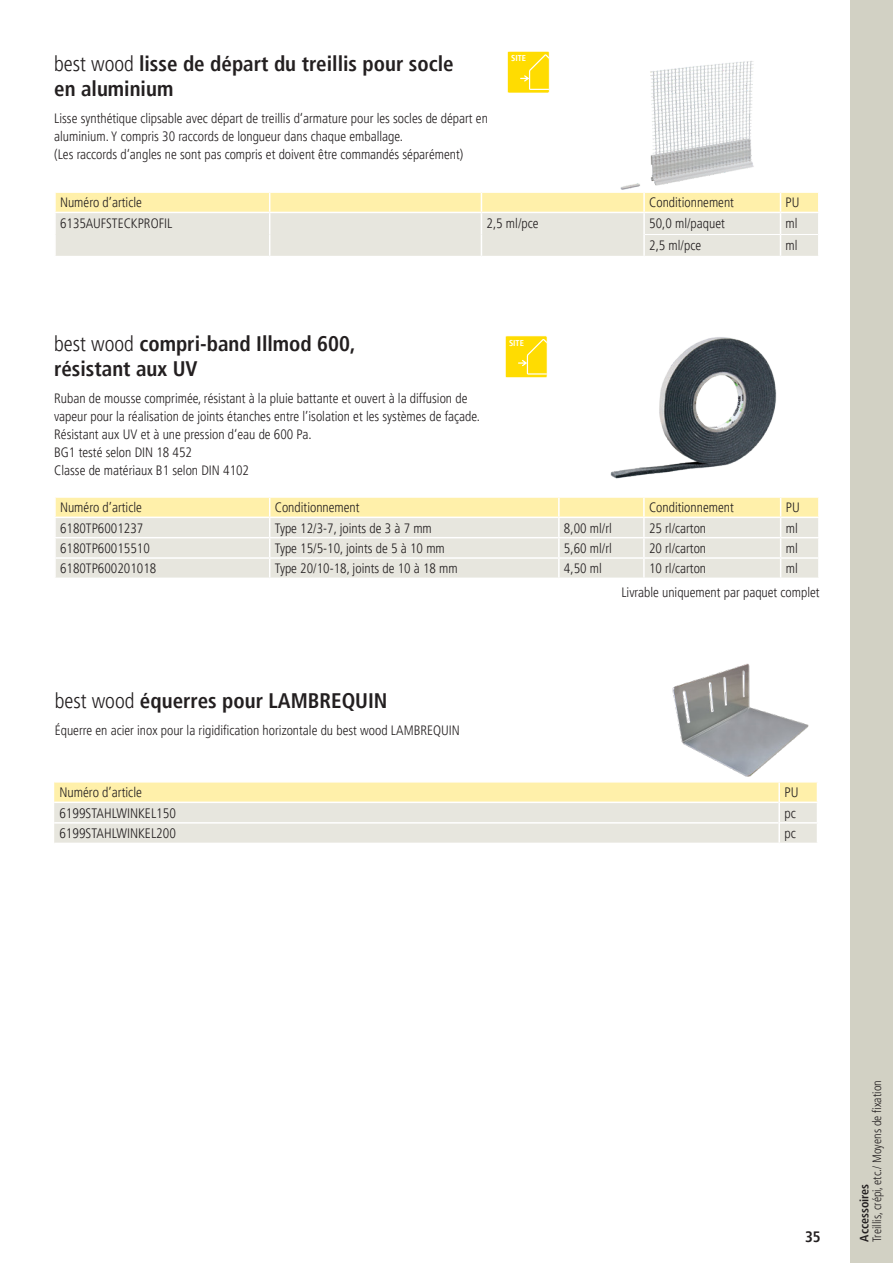
<style>
.page{position:relative;width:893px;height:1263px;background:#fff}
.page>*{position:absolute;margin:0;border:0;box-sizing:border-box;transform-origin:0 0}
.Eigenschaften_S1{font:700 condensed 21px/25.2px "Frutiger LT Pro";color:#231f20}
.t1{font:700 condensed 15px "Frutiger LT Pro";color:#231f20}
.t2{font:300 condensed 13.65px "Frutiger LT Pro";color:#231f20}
.t3{font:300 condensed 13.5px/18px "Frutiger LT Pro";color:#231f20}
.t4{font:300 condensed 12px "Frutiger LT Pro";color:#231f20}
.t5{font:700 condensed 12px "Frutiger LT Pro";color:#231f20}
.t6{font:700 condensed 8.55px "Frutiger LT Pro";color:#fff}
.s1{font-weight:300}
</style>
<div class="page">
<div style="left:850px;top:0;width:43px;height:1263px;background:#d2d1c4"></div>
<svg style="left:55px;top:497px;width:764px;height:81px;background:#eeead4"></svg>
<img style="left:610px;top:337px;width:167px;height:142px">
<svg style="left:54px;top:782px;width:764px;height:61px;background:#efe9cd"></svg>
<hr style="left:54px;top:801px;width:724px;height:2px;background:#fff">
<hr style="left:780px;top:801px;width:38px;height:2px;background:#fff">
<hr style="left:54px;top:822px;width:724px;height:2px;background:#fff">
<hr style="left:780px;top:822px;width:38px;height:2px;background:#fff">
<hr style="left:778px;top:782px;width:2px;height:20px;background:#fff">
<hr style="left:778px;top:802px;width:2px;height:21px;background:#fff">
<hr style="left:778px;top:823px;width:2px;height:20px;background:#fff">
<img style="left:672px;top:663px;width:137px;height:114px">
<svg style="left:55px;top:192px;width:764px;height:64px;background:#eeead0"></svg>
<hr style="left:643px;top:234px;width:2px;height:22px;background:#fff">
<img style="left:595px;top:61px;width:199px;height:135px">
<svg style="left:507px;top:51px;width:42px;height:42px;background:#ffdf1b"></svg>
<svg style="left:505px;top:336px;width:42px;height:42px;background:#ffdf1b"></svg>
<p class="t6" style="left:511px;top:53px;width:16px">SITE</p>
<p class="Eigenschaften_S1" style="left:54px;top:51px;width:401px"><span class="s1">best wood</span> lisse de départ du treillis pour socle</p>
<p class="Eigenschaften_S1" style="left:54px;top:76px;width:121px">en aluminium</p>
<p class="t3" style="left:54px;top:110px;width:435px">Lisse synthétique clipsable avec départ de treillis d‘armature pour les socles de départ en aluminium. Y compris 30 raccords de longueur dans chaque emballage.</p>
<p class="t3" style="left:54px;top:146px;width:411px">(Les raccords d‘angles ne sont pas compris et doivent être commandés séparément)</p>
<p class="t3" style="left:60px;top:194px;width:83px">Numéro d’article</p>
<p class="t3" style="left:649px;top:194px;width:86px">Conditionnement</p>
<p class="t3" style="left:786px;top:194px;width:15px">PU</p>
<p class="t3" style="left:60px;top:214px;width:114px">6135AUFSTECKPROFIL</p>
<p class="t3" style="left:487px;top:214px;width:53px">2,5 ml/pce</p>
<p class="t3" style="left:649px;top:214px;width:77px">50,0 ml/paquet</p>
<p class="t3" style="left:786px;top:214px;width:14px">ml</p>
<p class="t3" style="left:649px;top:236px;width:53px">2,5 ml/pce</p>
<p class="t3" style="left:786px;top:236px;width:14px">ml</p>
<p class="Eigenschaften_S1" style="left:54px;top:331px;width:303px"><span class="s1">best wood</span> compri-band Illmod 600, résistant aux UV</p>
<p class="t3" style="left:54px;top:390px;width:427px">Ruban de mousse comprimée, résistant à la pluie battante et ouvert à la diffusion de vapeur pour la réalisation de joints étanches entre l’isolation et les systèmes de façade.</p>
<p class="t3" style="left:54px;top:426px;width:259px">Résistant aux UV et à une pression d‘eau de 600 Pa.</p>
<p class="t3" style="left:54px;top:444px;width:139px">BG1 testé selon DIN 18 452</p>
<p class="t3" style="left:54px;top:462px;width:196px">Classe de matériaux B1 selon DIN 4102</p>
<p class="t3" style="left:60px;top:499px;width:83px">Numéro d’article</p>
<p class="t3" style="left:275px;top:499px;width:86px">Conditionnement</p>
<p class="t3" style="left:649px;top:499px;width:86px">Conditionnement</p>
<p class="t3" style="left:786px;top:499px;width:15px">PU</p>
<p class="t3" style="left:60px;top:519px;width:85px">6180TP6001237</p>
<p class="t3" style="left:275px;top:519px;width:159px">Type 12/3-7, joints de 3 à 7 mm</p>
<p class="t3" style="left:564px;top:519px;width:49px">8,00 ml/rl</p>
<p class="t3" style="left:649px;top:519px;width:59px">25 rl/carton</p>
<p class="t3" style="left:786px;top:519px;width:14px">ml</p>
<p class="t3" style="left:60px;top:539px;width:91px">6180TP60015510</p>
<p class="t3" style="left:275px;top:539px;width:172px">Type 15/5-10, joints de 5 à 10 mm</p>
<p class="t3" style="left:564px;top:539px;width:49px">5,60 ml/rl</p>
<p class="t3" style="left:649px;top:539px;width:59px">20 rl/carton</p>
<p class="t3" style="left:786px;top:539px;width:14px">ml</p>
<p class="t3" style="left:60px;top:560px;width:98px">6180TP600201018</p>
<p class="t3" style="left:275px;top:560px;width:185px">Type 20/10-18, joints de 10 à 18 mm</p>
<p class="t3" style="left:564px;top:560px;width:39px">4,50 ml</p>
<p class="t3" style="left:649px;top:560px;width:59px">10 rl/carton</p>
<p class="t3" style="left:786px;top:560px;width:14px">ml</p>
<p class="t6" style="left:509px;top:338px;width:16px">SITE</p>
<p class="Eigenschaften_S1" style="left:55px;top:688px;width:334px"><span class="s1">best wood</span> équerres pour LAMBREQUIN</p>
<p class="t3" style="left:55px;top:722px;width:407px">Équerre en acier inox pour la rigidification horizontale du best wood LAMBREQUIN</p>
<p class="t3" style="left:621px;top:583px;width:200px">Livrable uniquement par paquet complet</p>
<p class="t2" style="left:59px;top:785px;width:84px">Numéro d’article</p>
<p class="t2" style="left:784px;top:785px;width:16px">PU</p>
<p class="t2" style="left:59px;top:805px;width:118px">6199STAHLWINKEL150</p>
<p class="t2" style="left:784px;top:805px;width:13px">pc</p>
<p class="t2" style="left:59px;top:826px;width:118px">6199STAHLWINKEL200</p>
<p class="t2" style="left:784px;top:826px;width:13px">pc</p>
<p class="t1" style="left:805px;top:1227px;width:17px">35</p>
<p class="t4" style="left:870px;top:1242px;width:163px;rotate:-90deg">Treillis, crépi, etc./ Moyens de fixation</p>
<p class="t5" style="left:857px;top:1242px;width:59px;rotate:-90deg">Accessoires</p>
</div>
